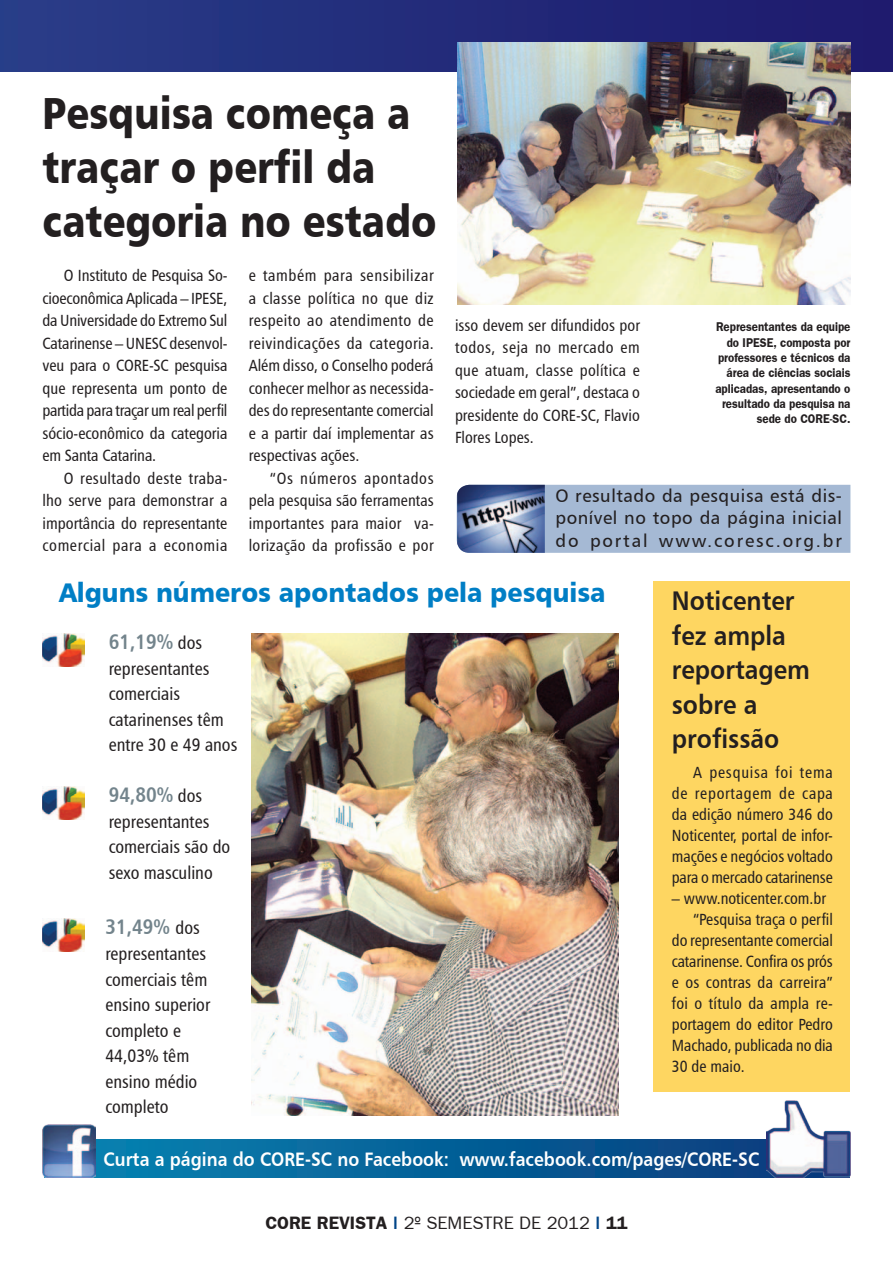
<style>
.page{position:relative;width:893px;height:1263px;background:#fff}
.page>*{position:absolute;margin:0;border:0;box-sizing:border-box;transform-origin:0 0}
.t1{font:45px/54px "Humanist 777 BT Black B";color:#231f20;scale:.85 1}
.t2{font:27px/34.5px "Humanist 777 BT Bold B";color:#231f20;scale:.9 1}
.t3{font:27px "Humanist 777 BT Black B";color:#007ec5;scale:.94 1}
.t4{font:21px "Humanist 777 BT Bold Condensed B";color:#73848c}
.t5{font:19.5px "Humanist 777 BT Bold B";color:#fff;scale:.9 1}
.t6{font:18px/25.5px "Humanist 777 BT Roman Condensed B";color:#231f20}
.t7{font:18px/22.5px "Humanist 777 BT Roman B";letter-spacing:.03em;color:#231f20;text-align:justify}
.t8{font:18px "Frankfurt Gothic Plain";color:#231f20}
.t9{font:16.2px/22.5px "Humanist 777 BT Roman Condensed B";color:#231f20;text-align:justify}
.t10{font:16.2px "Humanist 777 BT Roman Condensed B";letter-spacing:.02em;color:#231f20}
.t11{font:700 12.75px/15.3px "Frankfurt Gothic";color:#231f20;text-align:right;scale:.9 1}
.s1{font-family:"Humanist 777 BT Roman Condensed B";font-size:18px;color:#231f20}
.s2{font-family:"Frankfurt Gothic";font-weight:700}
.s3{font-family:"Frankfurt Gothic";font-weight:700;color:#014588}
</style>
<div class="page">
<div style="left:654px;top:581px;width:196px;height:510px;background:#fed661"></div>
<div style="left:0;top:0;width:893px;height:71px;background:linear-gradient(to right,#273c88,#24216f)"></div>
<svg style="left:95px;top:1139px;width:671px;height:38px;background:#076097"></svg>
<img style="left:251px;top:633px;width:368px;height:482px">
<img style="left:457px;top:43px;width:393px;height:262px">
<img style="left:43px;top:633px;width:42px;height:33px">
<img style="left:43px;top:786px;width:42px;height:34px">
<img style="left:43px;top:918px;width:42px;height:33px">
<img style="left:43px;top:1125px;width:52px;height:53px">
<img style="left:766px;top:1101px;width:84px;height:77px">
<div style="left:545px;top:485px;width:305px;height:68px;background:#a5b9d4"></div>
<img style="left:457px;top:485px;width:88px;height:68px">
<h1 class="t1" style="left:43px;top:85px;width:465px">Pesquisa começa a traçar o perfil da categoria no estado</h1>
<p class="t9" style="left:43px;top:264px;width:187px;text-indent:21px">O Instituto de Pesquisa So&shy;cioeconômica Aplicada – IPESE, da Universidade do Extremo Sul Catarinense – UNESC desenvol&shy;veu para o CORE-SC pesquisa que representa um ponto de partida para traçar um real perfil sócio-econômico da categoria em Santa Catarina.</p>
<p class="t9" style="left:43px;top:467px;width:186px;text-indent:21px">O resultado deste traba&shy;lho serve para demonstrar a importância do representante comercial para a economia</p>
<p class="t9" style="left:249px;top:264px;width:187px">e também para sensibilizar a classe política no que diz respeito ao atendimento de reivindicações da categoria.<br>Além disso, o Conselho poderá conhecer melhor as necessida&shy;des do representante comercial e a partir daí implementar as respectivas ações.</p>
<p class="t9" style="left:249px;top:467px;width:186px;text-indent:21px">“Os números apontados pela pesquisa são ferramentas importantes para maior va&shy;lorização da profissão e por</p>
<p class="t9" style="left:455px;top:314px;width:186px">isso devem ser difundidos por todos, seja no mercado em que atuam, classe política e sociedade em geral”, destaca o presidente do CORE-SC, Flavio Flores Lopes.</p>
<p class="t11" style="left:715px;top:319px;width:152px">Representantes da equipe do IPESE, composta por professores e técnicos da área de ciências sociais aplicadas, apresentando o resultado da pesquisa na sede do CORE-SC.</p>
<p class="t7" style="left:555px;top:484px;width:288px">O resultado da pesquisa está dis&shy;ponível no topo da página inicial do portal www.coresc.org.br</p>
<h2 class="t3" style="left:59px;top:575px;width:583px">Alguns números apontados pela pesquisa</h2>
<p class="t4" style="left:64px;top:629px;width:140px"><span class="s1">•</span> 61,19% <span class="s1">dos</span></p>
<p class="t6" style="left:109px;top:655px;width:130px">representantes comerciais catarinenses têm entre 30 e 49 anos</p>
<p class="t4" style="left:64px;top:782px;width:140px"><span class="s1">•</span> 94,80% <span class="s1">dos</span></p>
<p class="t6" style="left:109px;top:808px;width:123px">representantes comerciais são do sexo masculino</p>
<p class="t4" style="left:60px;top:914px;width:141px"><span class="s1">•</span> 31,49% <span class="s1">dos</span></p>
<p class="t6" style="left:105px;top:941px;width:106px">representantes comerciais têm ensino superior completo e<br>44,03% têm ensino médio completo</p>
<h2 class="t2" style="left:672px;top:583px;width:155px">Noticenter fez ampla reportagem sobre a profissão</h2>
<p class="t9" style="left:672px;top:761px;width:163px;line-height:21px;text-indent:21px">A pesquisa foi tema de reportagem de capa da edição número 346 do Noticenter, portal de infor&shy;mações e negócios voltado para o mercado catarinense</p>
<p class="t9" style="left:672px;top:887px;width:156px">– www.noticenter.com.br</p>
<p class="t9" style="left:693px;top:908px;width:141px">“Pesquisa traça o perfil</p>
<p class="t9" style="left:672px;top:929px;width:163px">do representante comercial</p>
<p class="t9" style="left:672px;top:950px;width:163px">catarinense. Confira os prós</p>
<p class="t9" style="left:672px;top:971px;width:162px">e os contras da carreira”</p>
<p class="t10" style="left:672px;top:993px;width:162px">foi o título da ampla re-</p>
<p class="t9" style="left:672px;top:1013px;width:163px">portagem do editor Pedro</p>
<p class="t9" style="left:672px;top:1034px;width:163px">Machado, publicada no dia</p>
<p class="t9" style="left:672px;top:1055px;width:74px">30 de maio.</p>
<p class="t5" style="left:103px;top:1147px;width:730px">Curta a página do CORE-SC no Facebook: www.facebook.com/pages/CORE-SC</p>
<p class="t8" style="left:265px;top:1212px;width:364px"><span class="s2">CORE REVISTA</span> <span class="s3">|</span> 2º SEMESTRE DE 2012 <span class="s3">|</span> <span class="s2">11</span></p>
</div>
